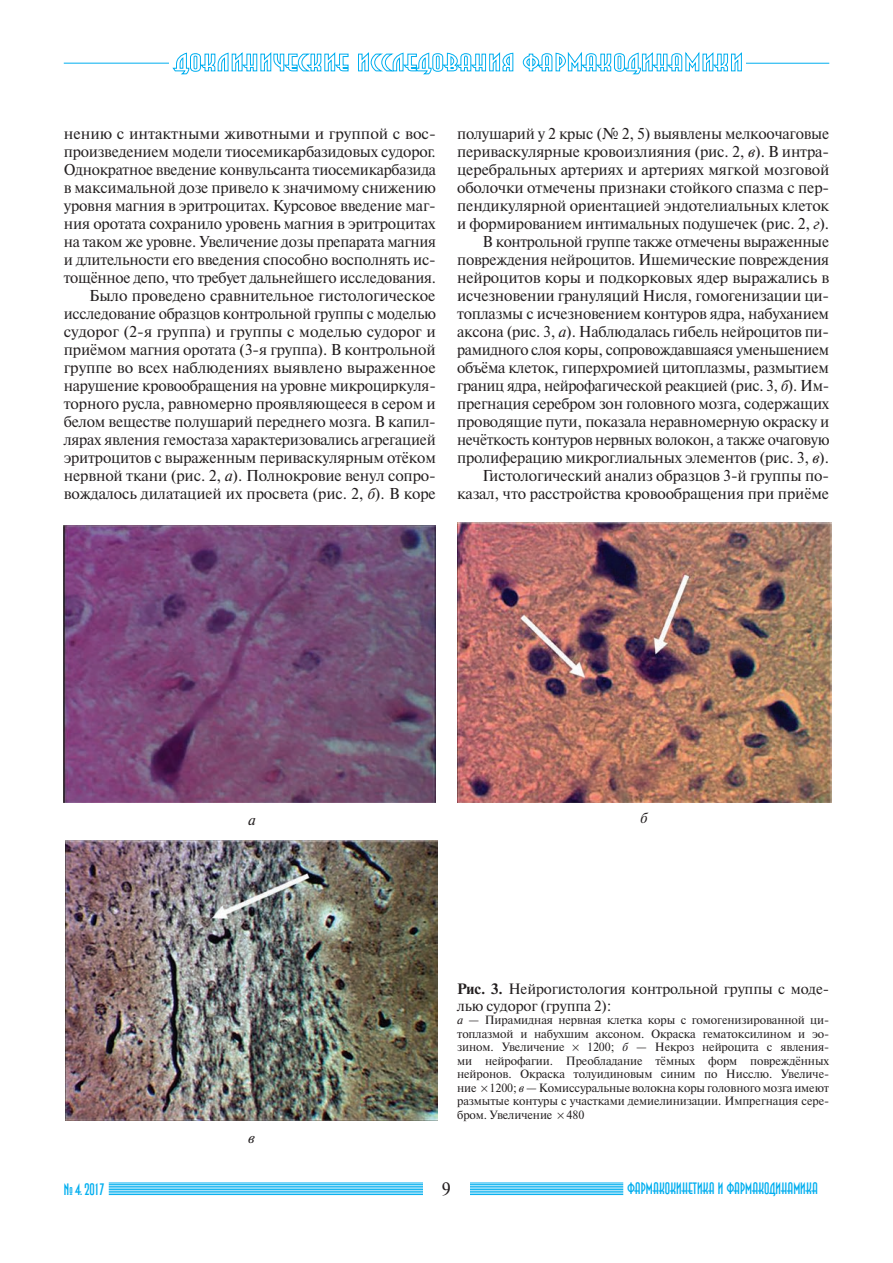
<style>
.page{position:relative;width:893px;height:1263px;background:#fff}
.page>*{position:absolute;margin:0;border:0;box-sizing:border-box;transform-origin:0 0}
.t1{font:18px "Newton C";color:#231f20}
.t2{font:16.5px "Anna C";color:#00aeef}
.t3{font:16.5px "Anna CTT";color:#00aeef}
.t4{font:15.75px/18px "Newton C";letter-spacing:-.015em;color:#231f20;text-align:right}
.t5{font:15px/16.5px "Newton C";letter-spacing:-.01em;color:#231f20}
.t6{font:italic 15px "Newton C";color:#231f20}
.t7{font:12px/13.5px "Newton C";letter-spacing:-.01em;color:#231f20;text-align:justify}
.s1{font-style:italic}
.s2{font-weight:700}
</style>
<div class="page">
<hr style="left:64px;top:63px;width:253px;height:1px;background:#00aeef">
<hr style="left:576px;top:63px;width:253px;height:1px;background:#00aeef">
<svg style="left:172px;top:52px;width:570px;height:23px"></svg>
<hr style="left:109px;top:1182px;width:514px;height:1px;background:#00aeef">
<hr style="left:109px;top:1184px;width:514px;height:1px;background:#00aeef">
<hr style="left:109px;top:1186px;width:514px;height:1px;background:#00aeef">
<hr style="left:109px;top:1187px;width:514px;height:1px;background:#00aeef">
<hr style="left:109px;top:1189px;width:514px;height:1px;background:#00aeef">
<hr style="left:109px;top:1191px;width:514px;height:1px;background:#00aeef">
<hr style="left:109px;top:1192px;width:514px;height:1px;background:#00aeef">
<hr style="left:109px;top:1194px;width:514px;height:1px;background:#00aeef">
<div style="left:423px;top:1181px;width:46px;height:15px;background:#fff"></div>
<img style="left:64px;top:526px;width:372px;height:276px">
<img style="left:458px;top:523px;width:373px;height:279px">
<img style="left:66px;top:840px;width:372px;height:280px">
<p class="t4" style="left:64px;top:125px;width:374px">нению с интактными животными и группой с вос&shy;произведением модели тиосемикарбазидовых судорог.<br>Однократное введение конвульсанта тиосемикарбазида в максимальной дозе привело к значимому снижению уровня магния в эритроцитах. Курсовое введение маг&shy;ния оротата сохранило уровень магния в эритроцитах на таком же уровне. Увеличение дозы препарата магния и длительности его введения способно восполнять ис&shy;тощённое депо, что требует дальнейшего исследования.<br>Было проведено сравнительное гистологическое исследование образцов контрольной группы с моделью судорог (2-я группа) и группы с моделью судорог и приёмом магния оротата (3-я группа). В контрольной группе во всех наблюдениях выявлено выраженное нарушение кровообращения на уровне микроциркуля&shy;торного русла, равномерно проявляющееся в сером и белом веществе полушарий переднего мозга. В капил&shy;лярах явления гемостаза характеризовались агрегацией эритроцитов с выраженным периваскулярным отёком нервной ткани (рис. 2, <span class="s1">а</span>). Полнокровие венул сопро&shy;вождалось дилатацией их просвета (рис. 2, <span class="s1">б</span>). В коре</p>
<p class="t4" style="left:457px;top:125px;width:374px">полушарий у 2 крыс (№ 2, 5) выявлены мелкоочаговые периваскулярные кровоизлияния (рис. 2, <span class="s1">в</span>). В интра&shy;церебральных артериях и артериях мягкой мозговой оболочки отмечены признаки стойкого спазма с пер&shy;пендикулярной ориентацией эндотелиальных клеток и формированием интимальных подушечек (рис. 2, <span class="s1">г</span>).<br>В контрольной группе также отмечены выраженные повреждения нейроцитов. Ишемические повреждения нейроцитов коры и подкорковых ядер выражались в исчезновении грануляций Нисля, гомогенизации ци&shy;топлазмы с исчезновением контуров ядра, набуханием аксона (рис. 3, <span class="s1">а</span>). Наблюдалась гибель нейроцитов пи&shy;рамидного слоя коры, сопровождавшаяся уменьшением объёма клеток, гиперхромией цитоплазмы, размытием границ ядра, нейрофагической реакцией (рис. 3, <span class="s1">б</span>). Им&shy;прегнация серебром зон головного мозга, содержащих проводящие пути, показала неравномерную окраску и нечёткость контуров нервных волокон, а также очаговую пролиферацию микроглиальных элементов (рис. 3, <span class="s1">в</span>).<br>Гистологический анализ образцов 3-й группы по&shy;казал, что расстройства кровообращения при приёме</p>
<p class="t6" style="left:248px;top:811px;width:9px">а</p>
<p class="t6" style="left:640px;top:809px;width:8px">б</p>
<p class="t6" style="left:248px;top:1129px;width:8px">в</p>
<p class="t5" style="left:457px;top:981px;width:374px"><span class="s2">Рис. 3.</span> Нейрогистология контрольной группы с моде&shy;лью судорог (группа 2):</p>
<p class="t7" style="left:457px;top:1013px;width:374px"><span class="s1">а</span> — Пирамидная нервная клетка коры с гомогенизированной ци&shy;топлазмой и набухшим аксоном. Окраска гематоксилином и эо&shy;зином. Увеличение</p>
<p class="t7" style="left:457px;top:1040px;width:374px;text-indent:130px">1200; <span class="s1">б</span> — Некроз нейроцита с явления&shy;ми нейрофагии. Преобладание тёмных форм повреждённых нейронов. Окраска толуидиновым синим по Нисслю. Увеличе&shy;ние 1200; <span class="s1">в</span> — Комиссуральные волокна коры головного мозга имеют размытые контуры с участками демиелинизации. Импрегнация сере&shy;бром. Увеличение 480</p>
<p class="t3" style="left:64px;top:1181px;width:42px">¹ 4. 2017</p>
<p class="t1" style="left:442px;top:1179px;width:10px">9</p>
<p class="t2" style="left:627px;top:1181px;width:192px">ФАРМАКОКИНЕТИКА и фармАкодинамика</p>
</div>
